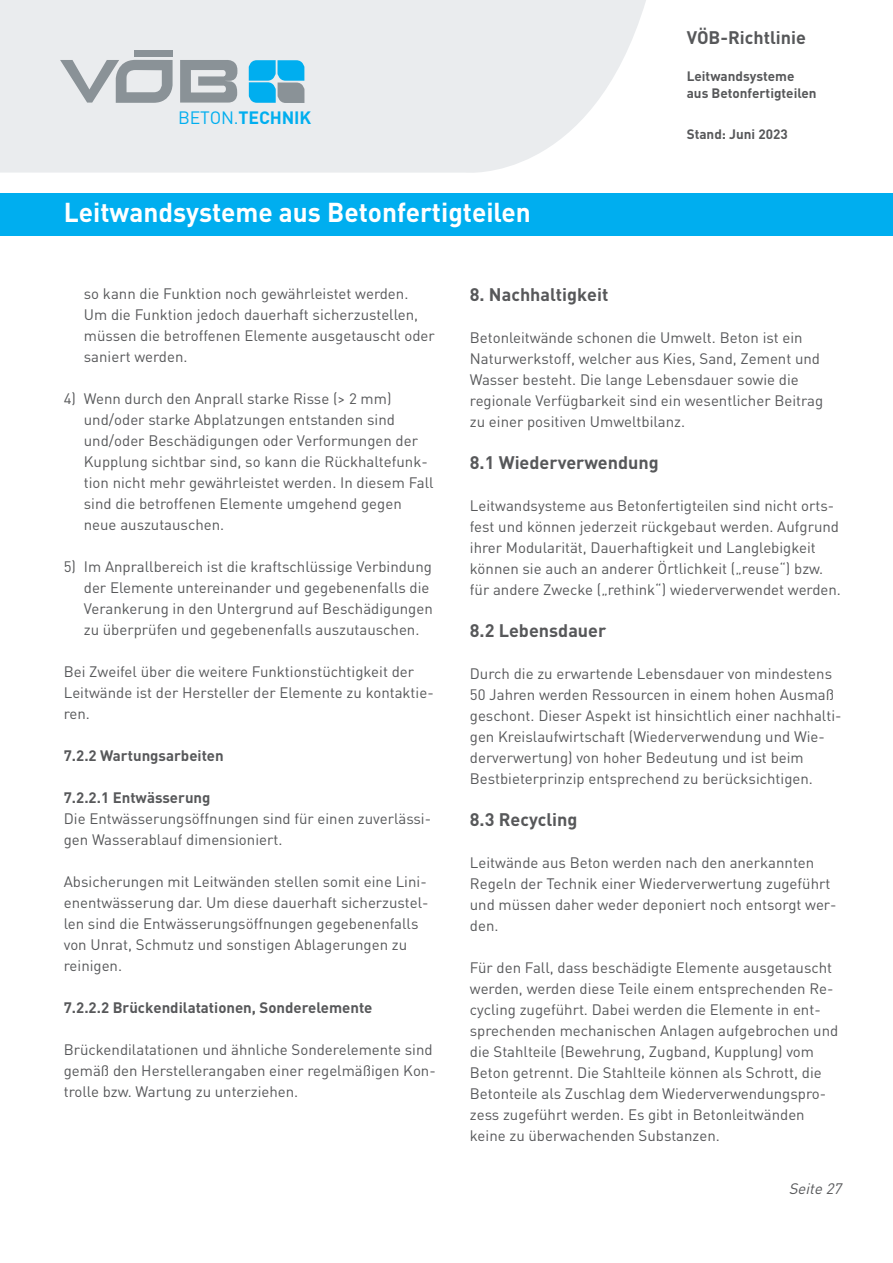
<style>
.page{position:relative;width:893px;height:1263px;background:#fff}
.page>*{position:absolute;margin:0;border:0;box-sizing:border-box;transform-origin:0 0}
.t1{font:700 27px "DINOT";color:#fff}
.t2{font:700 18px "DINOT";color:#57585a}
.t3{font:700 17.7px "DINOT";letter-spacing:-.01em;color:#00aeef}
.t4{font:15px/21px "DINOT";color:#57585a}
.t5{font:700 15px "DINOT";color:#57585a}
.t6{font:italic 15px "DINOT";color:#57585a}
.t7{font:700 13.5px/16.5px "DINOT";color:#57585a}
.s1{font-weight:400}
</style>
<div class="page">
<svg style="left:0;top:0;width:646px;height:173px;fill:#eaecee"></svg>
<div style="left:134px;top:51px;width:38px;height:6px;background:#8a9297"></div>
<svg style="left:180px;top:60px;width:59px;height:43px"></svg>
<svg style="left:60px;top:60px;width:113px;height:43px"></svg>
<svg style="left:249px;top:60px;width:55px;height:43px"></svg>
<div style="left:0;top:193px;width:893px;height:43px;background:#00aeef"></div>
<p class="t3" style="left:178px;top:111px;width:134px"><span class="s1">BETON.</span>TECHNIK</p>
<h1 class="t1" style="left:64px;top:203px;width:468px">Leitwandsysteme aus Betonfertigteilen</h1>
<p class="t2" style="left:687px;top:31px;width:121px">VÖB-Richtlinie</p>
<p class="t7" style="left:687px;top:70px;width:131px">Leitwandsysteme aus Betonfertigteilen</p>
<p class="t7" style="left:687px;top:128px;width:103px">Stand: Juni 2023</p>
<p class="t4" style="left:84px;top:284px;width:353px">so kann die Funktion noch gewährleistet werden.<br>Um die Funktion jedoch dauerhaft sicherzustellen, müssen die betroffenen Elemente ausgetauscht oder saniert werden.</p>
<p class="t4" style="left:84px;top:389px;width:351px;text-indent:-20px">4) Wenn durch den Anprall starke Risse (&gt; 2 mm) und/oder starke Abplatzungen entstanden sind und/oder Beschädigungen oder Verformungen der Kupplung sichtbar sind, so kann die Rückhaltefunk&shy;tion nicht mehr gewährleistet werden. In diesem Fall sind die betroffenen Elemente umgehend gegen neue auszutauschen.</p>
<p class="t4" style="left:84px;top:557px;width:350px;text-indent:-20px">5) Im Anprallbereich ist die kraftschlüssige Verbindung der Elemente untereinander und gegebenenfalls die Verankerung in den Untergrund auf Beschädigungen zu überprüfen und gegebenenfalls auszutauschen.</p>
<p class="t4" style="left:64px;top:662px;width:371px">Bei Zweifel über die weitere Funktionstüchtigkeit der<br>Leitwände ist der Hersteller der Elemente zu kontaktie&shy;ren.</p>
<p class="t5" style="left:64px;top:750px;width:161px">7.2.2 Wartungsarbeiten</p>
<p class="t5" style="left:64px;top:792px;width:148px">7.2.2.1 Entwässerung</p>
<p class="t4" style="left:64px;top:809px;width:369px">Die Entwässerungsöffnungen sind für einen zuverlässi&shy;gen Wasserablauf dimensioniert.</p>
<p class="t4" style="left:64px;top:872px;width:366px">Absicherungen mit Leitwänden stellen somit eine Lini&shy;enentwässerung dar. Um diese dauerhaft sicherzustel&shy;len sind die Entwässerungsöffnungen gegebenenfalls von Unrat, Schmutz und sonstigen Ablagerungen zu reinigen.</p>
<p class="t5" style="left:64px;top:1002px;width:310px">7.2.2.2 Brückendilatationen, Sonderelemente</p>
<p class="t4" style="left:64px;top:1040px;width:373px">Brückendilatationen und ähnliche Sonderelemente sind gemäß den Herstellerangaben einer regelmäßigen Kon&shy;trolle bzw. Wartung zu unterziehen.</p>
<p class="t2" style="left:470px;top:288px;width:140px">8. Nachhaltigkeit</p>
<p class="t4" style="left:470px;top:329px;width:355px">Betonleitwände schonen die Umwelt. Beton ist ein Naturwerkstoff, welcher aus Kies, Sand, Zement und Wasser besteht. Die lange Lebensdauer sowie die regionale Verfügbarkeit sind ein wesentlicher Beitrag zu einer positiven Umweltbilanz.</p>
<p class="t2" style="left:470px;top:456px;width:190px">8.1 Wiederverwendung</p>
<p class="t4" style="left:470px;top:497px;width:373px">Leitwandsysteme aus Betonfertigteilen sind nicht orts&shy;fest und können jederzeit rückgebaut werden. Aufgrund ihrer Modularität, Dauerhaftigkeit und Langlebigkeit können sie auch an anderer Örtlichkeit („reuse“) bzw. für andere Zwecke („rethink“) wiederverwendet werden.</p>
<p class="t2" style="left:470px;top:624px;width:138px">8.2 Lebensdauer</p>
<p class="t4" style="left:470px;top:665px;width:373px">Durch die zu erwartende Lebensdauer von mindestens 50 Jahren werden Ressourcen in einem hohen Ausmaß geschont. Dieser Aspekt ist hinsichtlich einer nachhalti&shy;gen Kreislaufwirtschaft (Wiederverwendung und Wie&shy;derverwertung) von hoher Bedeutung und ist beim Bestbieterprinzip entsprechend zu berücksichtigen.</p>
<p class="t2" style="left:470px;top:813px;width:109px">8.3 Recycling</p>
<p class="t4" style="left:470px;top:854px;width:368px">Leitwände aus Beton werden nach den anerkannten Regeln der Technik einer Wiederverwertung zugeführt und müssen daher weder deponiert noch entsorgt wer&shy;den.</p>
<p class="t4" style="left:470px;top:959px;width:370px">Für den Fall, dass beschädigte Elemente ausgetauscht werden, werden diese Teile einem entsprechenden Re&shy;cycling zugeführt. Dabei werden die Elemente in ent&shy;sprechenden mechanischen Anlagen aufgebrochen und die Stahlteile (Bewehrung, Zugband, Kupplung) vom Beton getrennt. Die Stahlteile können als Schrott, die Betonteile als Zuschlag dem Wiederverwendungspro&shy;zess zugeführt werden. Es gibt in Betonleitwänden keine zu überwachenden Substanzen.</p>
<p class="t6" style="left:789px;top:1183px;width:57px">Seite 27</p>
</div>
